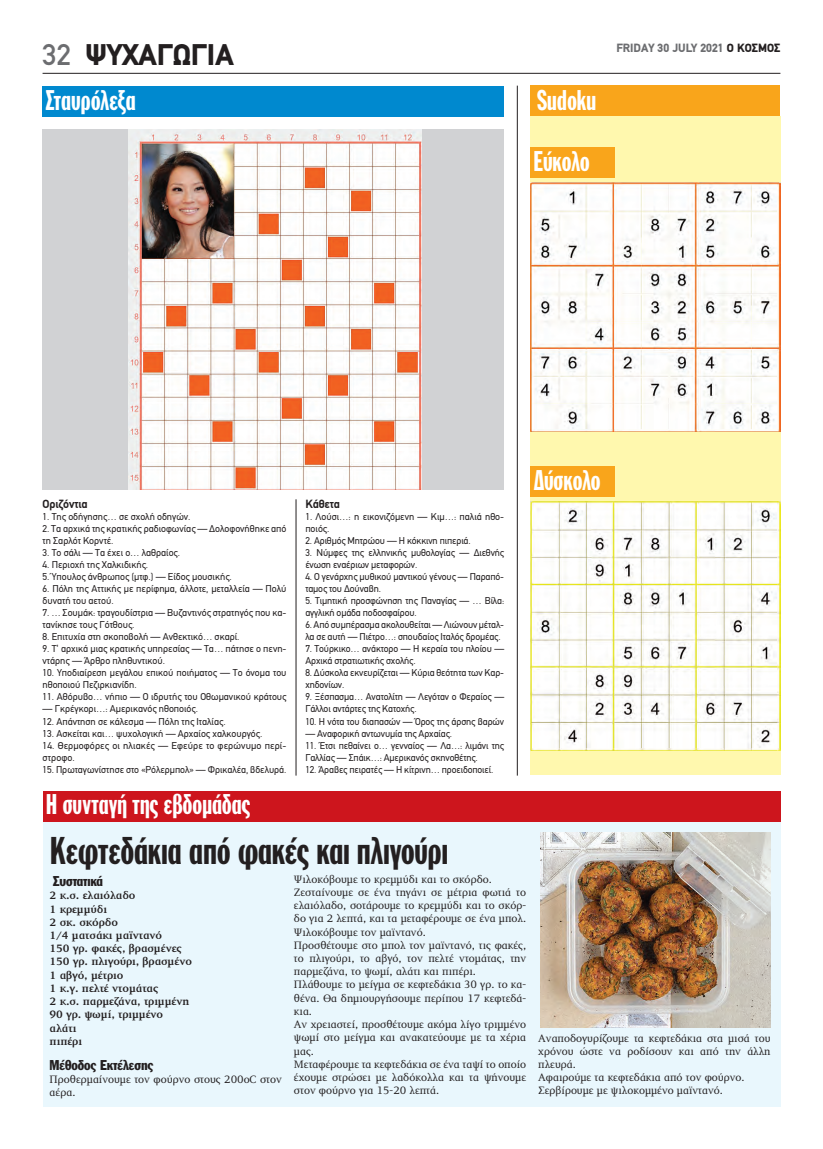
<style>
.page{position:relative;width:823px;height:1149px;background:#fff}
.page>*{position:absolute;margin:0;border:0;box-sizing:border-box;transform-origin:0 0}
.t1{font:38px "Franklin Gothic Greek Extra Cond";letter-spacing:-.055em;color:#231f20}
.t2{font:900 30px "PF Din Text";color:#231f20}
.t3{font:28px "Franklin Gothic Greek Extra Cond";letter-spacing:-.055em;color:#fff}
.t4{font:14px "Franklin Gothic Greek Cond";letter-spacing:-.01em;color:#231f20}
.t5{font:900 12px "PF Din Text";color:#6c6d70}
.t6{font:700 12px "PF Din Text";letter-spacing:-.01em;color:#231f20}
.t7{font:11px/13.2px "PF Diplomat";color:#231f20}
.t8{font:700 11px/13.2px "PF Diplomat";letter-spacing:-.01em;color:#231f20}
.t9{font:10px/12px "PF Din Text";color:#231f20}
.s1{font-weight:500;color:#6c6d70}
.s2{color:#231f20}
</style>
<div class="page">
<hr style="left:43px;top:73px;width:737px;height:1px;background:#231f20">
<div style="left:43px;top:819px;width:737px;height:287px;background:#e9f7fd"></div>
<div style="left:530px;top:116px;width:250px;height:658px;background:#fff8ae"></div>
<hr style="left:516px;top:86px;width:1px;height:689px;background:#231f20">
<div style="left:43px;top:86px;width:461px;height:30px;background:#0089cf"></div>
<div style="left:530px;top:147px;width:84px;height:31px;background:#f9a51b"></div>
<div style="left:530px;top:86px;width:250px;height:30px;background:#f9a51b"></div>
<div style="left:43px;top:790px;width:737px;height:31px;background:#cd151d"></div>
<hr style="left:295px;top:499px;width:1px;height:276px;background:#231f20">
<div style="left:43px;top:129px;width:461px;height:360px;background:#d1d2d4"></div>
<img style="left:128px;top:129px;width:293px;height:360px">
<img style="left:530px;top:501px;width:250px;height:249px">
<img style="left:530px;top:182px;width:250px;height:249px">
<div style="left:530px;top:466px;width:84px;height:30px;background:#f9a51b"></div>
<img style="left:540px;top:832px;width:229px;height:195px">
<h2 class="t2" style="left:43px;top:37px;width:192px"><span class="s1">32</span> ΨΥΧΑΓΩΓΙΑ</h2>
<p class="t5" style="left:616px;top:40px;width:165px">FRIDAY 30 JULY 2021 <span class="s2">Ο ΚΟΣΜΟΣ</span></p>
<h3 class="t3" style="left:45px;top:85px;width:93px">Σταυρόλεξα</h3>
<h3 class="t3" style="left:533px;top:146px;width:59px">Εύκολo</h3>
<h3 class="t3" style="left:536px;top:85px;width:62px">Sudoku</h3>
<p class="t6" style="left:43px;top:497px;width:46px">Οριζόντια</p>
<p class="t9" style="left:43px;top:511px;width:149px">1. Της οδήγησης… σε σχολή οδηγών.</p>
<p class="t9" style="left:43px;top:523px;width:245px">2. Τα αρχικά της κρατικής ραδιοφωνίας — Δολοφονήθηκε από τη Σαρλότ Κορντέ.</p>
<p class="t9" style="left:43px;top:547px;width:139px">3. Το σάλι — Τα έχει ο… λαθραίος.</p>
<p class="t9" style="left:43px;top:559px;width:107px">4. Περιοχή της Χαλκιδικής.</p>
<p class="t9" style="left:43px;top:571px;width:191px">5. Ύπουλος άνθρωπος (μτφ.) — Είδος μουσικής.</p>
<p class="t9" style="left:43px;top:583px;width:245px">6. Πόλη της Αττικής με περίφημα, άλλοτε, μεταλλεία — Πολύ δυνατή του αετού.</p>
<p class="t9" style="left:43px;top:607px;width:245px">7. … Σουμάκ: τραγουδίστρια — Βυζαντινός στρατηγός που κα&shy;τανίκησε τους Γότθους.</p>
<p class="t9" style="left:43px;top:631px;width:198px">8. Επιτυχία στη σκοποβολή — Ανθεκτικό… σκαρί.</p>
<p class="t9" style="left:43px;top:643px;width:245px">9. Τ’ αρχικά μιας κρατικής υπηρεσίας — Τα… πάτησε ο πενη&shy;ντάρης — Άρθρο πληθυντικού.</p>
<p class="t9" style="left:43px;top:667px;width:245px">10. Υποδιαίρεση μεγάλου επικού ποιήματος — Το όνομα του ηθοποιού Πεζιρκιανίδη.</p>
<p class="t9" style="left:43px;top:691px;width:245px">11. Αθόρυβο… νήπιο — Ο ιδρυτής του Οθωμανικού κράτους</p>
<p class="t9" style="left:43px;top:703px;width:157px">— Γκρέγκορι…: Αμερικανός ηθοποιός.</p>
<p class="t9" style="left:43px;top:715px;width:184px">12. Απάντηση σε κάλεσμα — Πόλη της Ιταλίας.</p>
<p class="t9" style="left:43px;top:727px;width:221px">13. Ασκείται και… ψυχολογική — Αρχαίος χαλκουργός.</p>
<p class="t9" style="left:43px;top:739px;width:245px">14. Θερμοφόρες οι ηλιακές — Εφεύρε το φερώνυμο περί&shy;στροφο.</p>
<p class="t9" style="left:43px;top:763px;width:245px">15. Πρωταγωνίστησε στο «Ρόλερμπολ» — Φρικαλέα, βδελυρά.</p>
<h3 class="t3" style="left:45px;top:789px;width:207px">Η συνταγή της εβδομάδας</h3>
<p class="t6" style="left:305px;top:497px;width:36px">Κάθετα</p>
<p class="t9" style="left:305px;top:511px;width:200px">1. Λούσι…: η εικονιζόμενη — Κιμ…: παλιά ηθο&shy;ποιός.</p>
<p class="t9" style="left:305px;top:535px;width:167px">2. Αριθμός Μητρώου — Η κόκκινη πιπεριά.</p>
<p class="t9" style="left:305px;top:547px;width:200px">3. Νύμφες της ελληνικής μυθολογίας — Διεθνής ένωση εναέριων μεταφορών.</p>
<p class="t9" style="left:305px;top:571px;width:200px">4. Ο γενάρχης μυθικού μαντικού γένους — Παραπό&shy;ταμος του Δούναβη.</p>
<p class="t9" style="left:305px;top:595px;width:200px">5. Τιμητική προσφώνηση της Παναγίας — … Βίλα: αγγλική ομάδα ποδοσφαίρου.</p>
<p class="t9" style="left:305px;top:619px;width:200px">6. Από συμπέρασμα ακολουθείται — Λιώνουν μέταλ&shy;λα σε αυτή — Πιέτρο…: σπουδαίος Ιταλός δρομέας.</p>
<p class="t9" style="left:305px;top:643px;width:200px">7. Τούρκικο… ανάκτορο — Η κεραία του πλοίου —<br>Αρχικά στρατιωτικής σχολής.</p>
<p class="t9" style="left:305px;top:667px;width:200px">8. Δύσκολα εκνευρίζεται — Κύρια θεότητα των Καρ&shy;χηδονίων.</p>
<p class="t9" style="left:305px;top:691px;width:200px">9. Ξέσπασμα… Ανατολίτη — Λεγόταν ο Φεραίος —<br>Γάλλοι αντάρτες της Κατοχής.</p>
<p class="t9" style="left:305px;top:715px;width:200px">10. Η νότα του διαπασών — Όρος της άρσης βαρών</p>
<p class="t9" style="left:305px;top:727px;width:148px">— Αναφορική αντωνυμία της Αρχαίας.</p>
<p class="t9" style="left:305px;top:739px;width:200px">11. Έτσι πεθαίνει ο… γενναίος — Λα…: λιμάνι της<br>Γαλλίας — Σπάικ…: Αμερικανός σκηνοθέτης.</p>
<p class="t9" style="left:305px;top:763px;width:189px">12. Άραβες πειρατές — Η κίτρινη… προειδοποιεί.</p>
<h1 class="t1" style="left:50px;top:829px;width:400px">Κεφτεδάκια από φακές και πλιγούρι</h1>
<h3 class="t3" style="left:532px;top:465px;width:70px">Δύσκολο</h3>
<h3 class="t4" style="left:53px;top:873px;width:51px">Συστατικά</h3>
<p class="t8" style="left:50px;top:889px;width:144px">2 κ.σ. ελαιόλαδο<br>1 κρεμμύδι<br>2 σκ. σκόρδο<br>1/4 ματσάκι μαϊντανό<br>150 γρ. φακές, βρασμένες<br>150 γρ. πλιγούρι, βρασμένο<br>1 αβγό, μέτριο<br>1 κ.γ. πελτέ ντομάτας<br>2 κ.σ. παρμεζάνα, τριμμένη<br>90 γρ. ψωμί, τριμμένο αλάτι<br>πιπέρι</p>
<h3 class="t4" style="left:50px;top:1056px;width:105px">Μέθοδος Εκτέλεσης</h3>
<p class="t7" style="left:50px;top:1072px;width:234px">Προθερμαίνουμε τον φούρνο στους 200οC στον αέρα.</p>
<p class="t7" style="left:294px;top:872px;width:234px">Ψιλοκόβουμε το κρεμμύδι και το σκόρδο.<br>Ζεσταίνουμε σε ένα τηγάνι σε μέτρια φωτιά το ελαιόλαδο, σοτάρουμε το κρεμμύδι και το σκόρ&shy;δο για 2 λεπτά, και τα μεταφέρουμε σε ένα μπολ.<br>Ψιλοκόβουμε τον μαϊντανό.<br>Προσθέτουμε στο μπολ τον μαϊντανό, τις φακές, το πλιγούρι, το αβγό, τον πελτέ ντομάτας, την παρμεζάνα, το ψωμί, αλάτι και πιπέρι.<br>Πλάθουμε το μείγμα σε κεφτεδάκια 30 γρ. το κα&shy;θένα. Θα δημιουργήσουμε περίπου 17 κεφτεδά&shy;κια.<br>Αν χρειαστεί, προσθέτουμε ακόμα λίγο τριμμένο ψωμί στο μείγμα και ανακατεύουμε με τα χέρια μας.<br>Μεταφέρουμε τα κεφτεδάκια σε ένα ταψί το οποίο έχουμε στρώσει με λαδόκολλα και τα ψήνουμε στον φούρνο για 15-20 λεπτά.</p>
<p class="t7" style="left:538px;top:1031px;width:234px">Αναποδογυρίζουμε τα κεφτεδάκια στα μισά του χρόνου ώστε να ροδίσουν και από την άλλη πλευρά.<br>Αφαιρούμε τα κεφτεδάκια από τον φούρνο.<br>Σερβίρουμε με ψιλοκομμένο μαϊντανό.</p>
</div>
